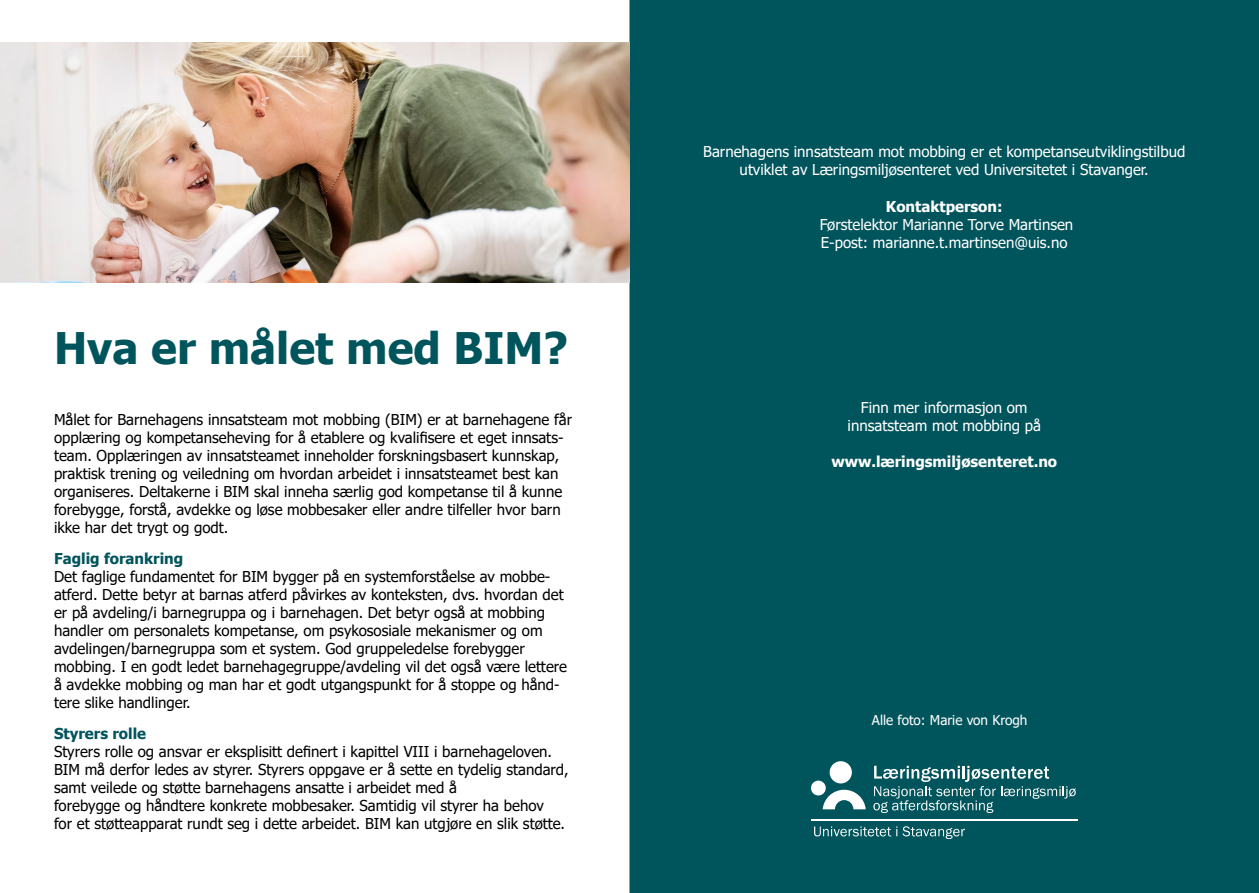
<style>
.page{position:relative;width:1259px;height:893px;background:#fff}
.page>*{position:absolute;margin:0;border:0;box-sizing:border-box;transform-origin:0 0}
.t1{font:700 43.5px "Tahoma";color:#00545c}
.t2{font:15px/18px "Tahoma";color:#000}
.t3{font:15px/18px "Tahoma";color:#fff;text-align:center}
.t4{font:700 15px "Tahoma";color:#fff}
.t5{font:700 15px "Tahoma";color:#00545c}
.t6{font:13.5px "Tahoma";color:#fff}
</style>
<div class="page">
<div style="left:629px;top:0;width:630px;height:893px;background:#00545c"></div>
<svg style="left:814px;top:826px;width:151px;height:13px;background:#36787e"></svg>
<hr style="left:811px;top:818px;width:267px;height:2px;background:#fff">
<svg style="left:873px;top:766px;width:203px;height:47px;background:#30747a"></svg>
<div style="left:829px;top:761px;width:23px;height:22px;background:#fff;border-radius:50%"></div>
<svg style="left:810px;top:780px;width:16px;height:16px"></svg>
<svg style="left:822px;top:790px;width:43px;height:19px"></svg>
<img style="left:0;top:43px;width:629px;height:239px">
<h1 class="t1" style="left:54px;top:317px;width:515px">Hva er målet med BIM?</h1>
<p class="t2" style="left:54px;top:411px;width:520px">Målet for Barnehagens innsatsteam mot mobbing (BIM) er at barnehagene får opplæring og kompetanseheving for å etablere og kvalifisere et eget innsats&shy;team. Opplæringen av innsatsteamet inneholder forskningsbasert kunnskap, praktisk trening og veiledning om hvordan arbeidet i innsatsteamet best kan organiseres. Deltakerne i BIM skal inneha særlig god kompetanse til å kunne forebygge, forstå, avdekke og løse mobbesaker eller andre tilfeller hvor barn ikke har det trygt og godt.</p>
<p class="t5" style="left:54px;top:548px;width:131px">Faglig forankring</p>
<p class="t2" style="left:54px;top:568px;width:514px">Det faglige fundamentet for BIM bygger på en systemforståelse av mobbe&shy;atferd. Dette betyr at barnas atferd påvirkes av konteksten, dvs. hvordan det er på avdeling/i barnegruppa og i barnehagen. Det betyr også at mobbing handler om personalets kompetanse, om psykososiale mekanismer og om avdelingen/barnegruppa som et system. God gruppeledelse forebygger mobbing. I en godt ledet barnehagegruppe/avdeling vil det også være lettere å avdekke mobbing og man har et godt utgangspunkt for å stoppe og hånd&shy;tere slike handlinger.</p>
<p class="t5" style="left:54px;top:723px;width:94px">Styrers rolle</p>
<p class="t2" style="left:54px;top:743px;width:516px">Styrers rolle og ansvar er eksplisitt definert i kapittel VIII i barnehageloven.<br>BIM må derfor ledes av styrer. Styrers oppgave er å sette en tydelig standard, samt veilede og støtte barnehagens ansatte i arbeidet med å<br>forebygge og håndtere konkrete mobbesaker. Samtidig vil styrer ha behov<br>for et støtteapparat rundt seg i dette arbeidet. BIM kan utgjøre en slik støtte.</p>
<p class="t3" style="left:703px;top:144px;width:484px">Barnehagens innsatsteam mot mobbing er et kompetanseutviklingstilbud utviklet av Læringsmiljøsenteret ved Universitetet i Stavanger.</p>
<p class="t4" style="left:886px;top:196px;width:118px">Kontaktperson:</p>
<p class="t3" style="left:820px;top:216px;width:255px;text-align:left">Førstelektor Marianne Torve Martinsen<br>E-post: marianne.t.martinsen@uis.no</p>
<p class="t3" style="left:847px;top:399px;width:195px">Finn mer informasjon om innsatsteam mot mobbing på</p>
<p class="t4" style="left:831px;top:451px;width:227px">www.læringsmiljøsenteret.no</p>
<p class="t6" style="left:872px;top:711px;width:157px">Alle foto: Marie von Krogh</p>
</div>
